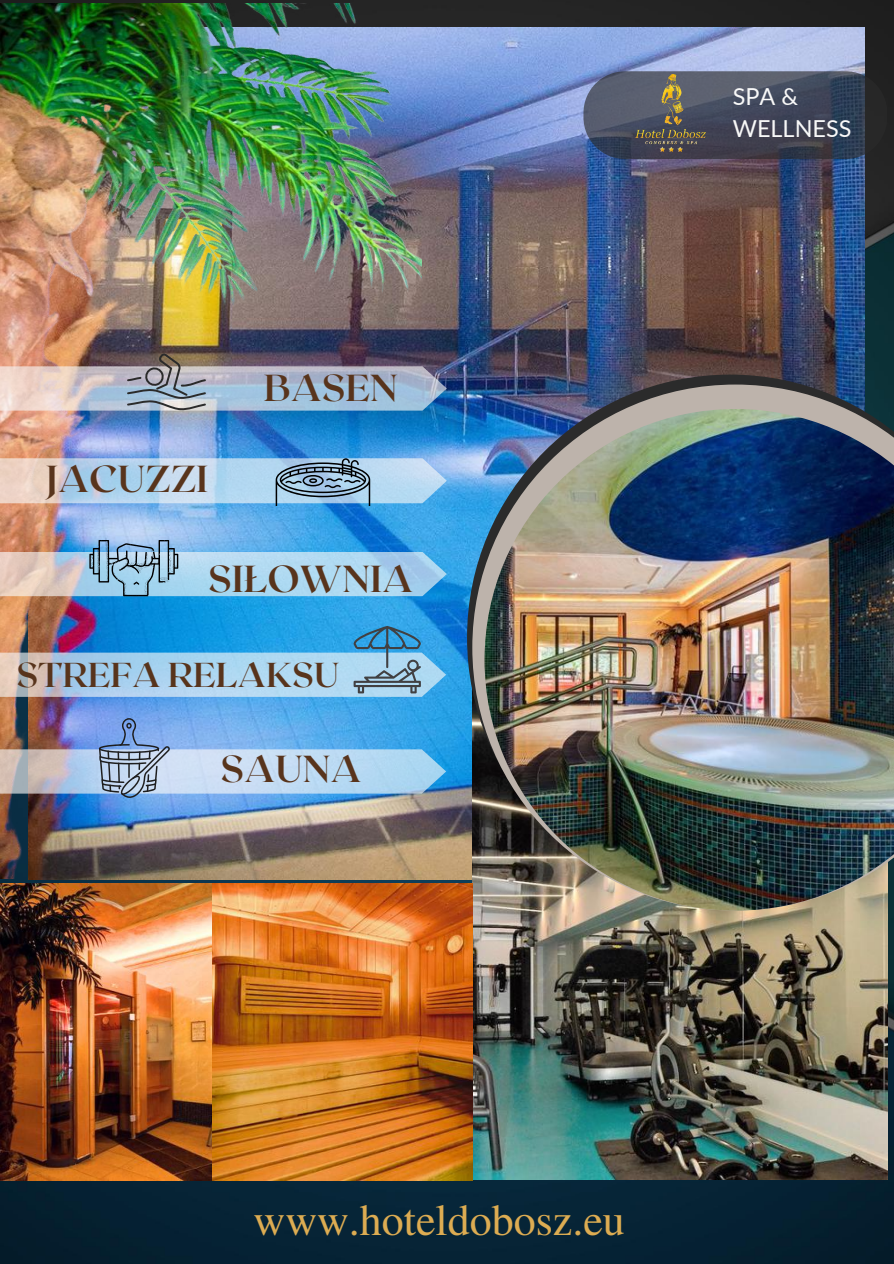
<style>
.page{position:relative;width:894px;height:1264px;background:#fff}
.page>*{position:absolute;margin:0;border:0;box-sizing:border-box;transform-origin:0 0}
.t1{font:43.95px "Te X Gyre Termes";color:#ddac52}
.t2{font:700 37.5px "Roxborough CF";color:#58341c}
.t3{font:700 34.5px "Roxborough CF";color:#58341c}
.t4{font:23.4px/32.4px "Lato";color:#f8f8f8}
</style>
<div class="page">
<img style="left:0;top:0;width:893px;height:1263px">
<img style="left:29px;top:27px;width:834px;height:852px">
<img style="left:472px;top:910px;width:415px;height:269px">
<img style="left:0;top:3px;width:421px;height:875px">
<svg style="left:583px;top:71px;width:304px;height:88px;background:#42485a"></svg>
<img style="left:635px;top:75px;width:70px;height:76px">
<img style="left:0;top:883px;width:472px;height:297px">
<img style="left:467px;top:374px;width:426px;height:526px">
<img style="left:472px;top:384px;width:421px;height:526px">
<img style="left:484px;top:409px;width:409px;height:501px">
<img style="left:0;top:353px;width:446px;height:57px">
<svg style="left:0;top:540px;width:446px;height:56px;background:#9bc1db"></svg>
<svg style="left:0;top:458px;width:446px;height:47px;background:#aec6db"></svg>
<img style="left:0;top:718px;width:446px;height:80px">
<svg style="left:0;top:626px;width:446px;height:71px;background:#7eb2d6"></svg>
<p class="t2" style="left:45px;top:455px;width:164px">JACUZZI</p>
<p class="t2" style="left:264px;top:364px;width:135px">BASEN</p>
<p class="t2" style="left:208px;top:554px;width:206px">SIŁOWNIA</p>
<p class="t3" style="left:16px;top:653px;width:324px">STREFA RELAKSU</p>
<p class="t2" style="left:220px;top:744px;width:143px">SAUNA</p>
<p class="t4" style="left:732px;top:80px;width:120px">SPA &amp;<br>WELLNESS</p>
<p class="t1" style="left:253px;top:1188px;width:373px">www.hoteldobosz.eu</p>
</div>
